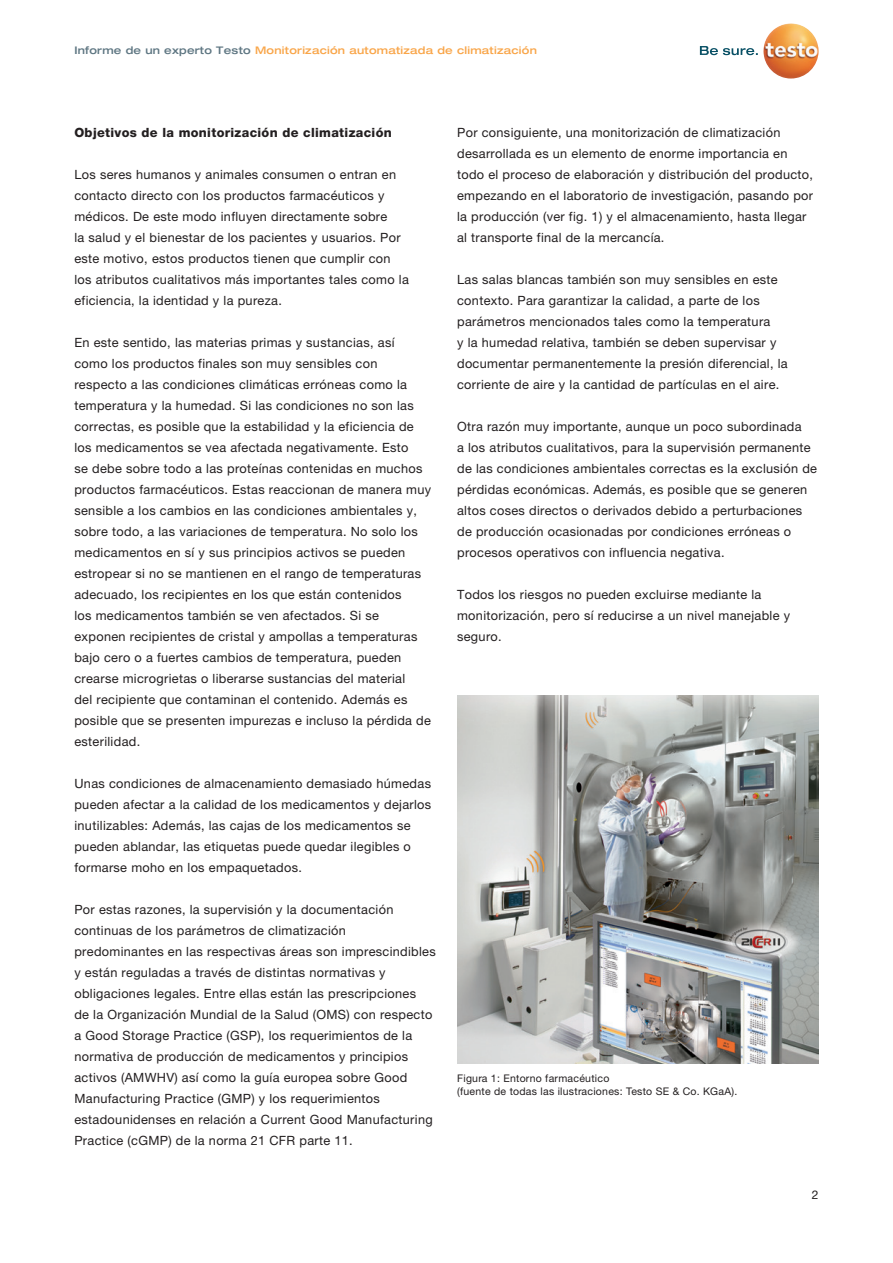
<style>
.page{position:relative;width:893px;height:1263px;background:#fff}
.page>*{position:absolute;margin:0;border:0;box-sizing:border-box;transform-origin:0 0}
.t1{font:12.75px/21px "Helvetica Neue LTW1 G";letter-spacing:.025em;color:#231f20}
.t2{font:800 12.75px "Helvetica Neue LTW1 G";letter-spacing:.025em;color:#231f20}
.t3{font:12px "Helvetica Neue LTW1 G";color:#231f20}
.t4{font:10.5px/13.5px "Helvetica Neue LTW1 G";letter-spacing:.025em;color:#231f20}
.t5{font:500 expanded 10.5px "Helvetica Neue LTW1 G";letter-spacing:.025em;color:#f9a64a}
.s1{color:#5e7682}
</style>
<div class="page">
<svg style="left:700px;top:46px;width:58px;height:9px"></svg>
<img style="left:763px;top:23px;width:56px;height:56px;border-radius:28px">
<img style="left:457px;top:695px;width:362px;height:368px">
<p class="t5" style="left:74px;top:43px;width:464px"><span class="s1">Informe de un experto Testo</span> Monitorización automatizada de climatización</p>
<p class="t2" style="left:74px;top:125px;width:319px">Objetivos de la monitorización de climatización</p>
<p class="t1" style="left:74px;top:164px;width:336px">Los seres humanos y animales consumen o entran en contacto directo con los productos farmacéuticos y médicos. De este modo influyen directamente sobre<br>la salud y el bienestar de los pacientes y usuarios. Por este motivo, estos productos tienen que cumplir con los atributos cualitativos más importantes tales como la eficiencia, la identidad y la pureza.</p>
<p class="t1" style="left:74px;top:332px;width:358px">En este sentido, las materias primas y sustancias, así<br>como los productos finales son muy sensibles con respecto a las condiciones climáticas erróneas como la temperatura y la humedad. Si las condiciones no son las correctas, es posible que la estabilidad y la eficiencia de los medicamentos se vea afectada negativamente. Esto<br>se debe sobre todo a las proteínas contenidas en muchos productos farmacéuticos. Estas reaccionan de manera muy sensible a los cambios en las condiciones ambientales y, sobre todo, a las variaciones de temperatura. No solo los medicamentos en sí y sus principios activos se pueden estropear si no se mantienen en el rango de temperaturas adecuado, los recipientes en los que están contenidos<br>los medicamentos también se ven afectados. Si se exponen recipientes de cristal y ampollas a temperaturas bajo cero o a fuertes cambios de temperatura, pueden crearse microgrietas o liberarse sustancias del material<br>del recipiente que contaminan el contenido. Además es posible que se presenten impurezas e incluso la pérdida de esterilidad.</p>
<p class="t1" style="left:74px;top:773px;width:358px">Unas condiciones de almacenamiento demasiado húmedas pueden afectar a la calidad de los medicamentos y dejarlos inutilizables: Además, las cajas de los medicamentos se pueden ablandar, las etiquetas puede quedar ilegibles o formarse moho en los empaquetados.</p>
<p class="t1" style="left:74px;top:899px;width:363px">Por estas razones, la supervisión y la documentación continuas de los parámetros de climatización predominantes en las respectivas áreas son imprescindibles y están reguladas a través de distintas normativas y obligaciones legales. Entre ellas están las prescripciones<br>de la Organización Mundial de la Salud (OMS) con respecto a Good Storage Practice (GSP), los requerimientos de la normativa de producción de medicamentos y principios activos (AMWHV) así como la guía europea sobre Good Manufacturing Practice (GMP) y los requerimientos estadounidenses en relación a Current Good Manufacturing Practice (cGMP) de la norma 21 CFR parte 11.</p>
<p class="t1" style="left:457px;top:122px;width:358px">Por consiguiente, una monitorización de climatización desarrollada es un elemento de enorme importancia en todo el proceso de elaboración y distribución del producto, empezando en el laboratorio de investigación, pasando por la producción (ver fig. 1) y el almacenamiento, hasta llegar al transporte final de la mercancía.</p>
<p class="t1" style="left:457px;top:268px;width:332px">Las salas blancas también son muy sensibles en este contexto. Para garantizar la calidad, a parte de los parámetros mencionados tales como la temperatura<br>y la humedad relativa, también se deben supervisar y documentar permanentemente la presión diferencial, la corriente de aire y la cantidad de partículas en el aire.</p>
<p class="t1" style="left:457px;top:415px;width:361px">Otra razón muy importante, aunque un poco subordinada<br>a los atributos cualitativos, para la supervisión permanente de las condiciones ambientales correctas es la exclusión de pérdidas económicas. Además, es posible que se generen altos coses directos o derivados debido a perturbaciones de producción ocasionadas por condiciones erróneas o procesos operativos con influencia negativa.</p>
<p class="t1" style="left:457px;top:583px;width:335px">Todos los riesgos no pueden excluirse mediante la monitorización, pero sí reducirse a un nivel manejable y seguro.</p>
<p class="t4" style="left:457px;top:1071px;width:282px">Figura 1: Entorno farmacéutico<br>(fuente de todas las ilustraciones: Testo SE &amp; Co. KGaA).</p>
<p class="t3" style="left:812px;top:1187px;width:8px">2</p>
</div>
